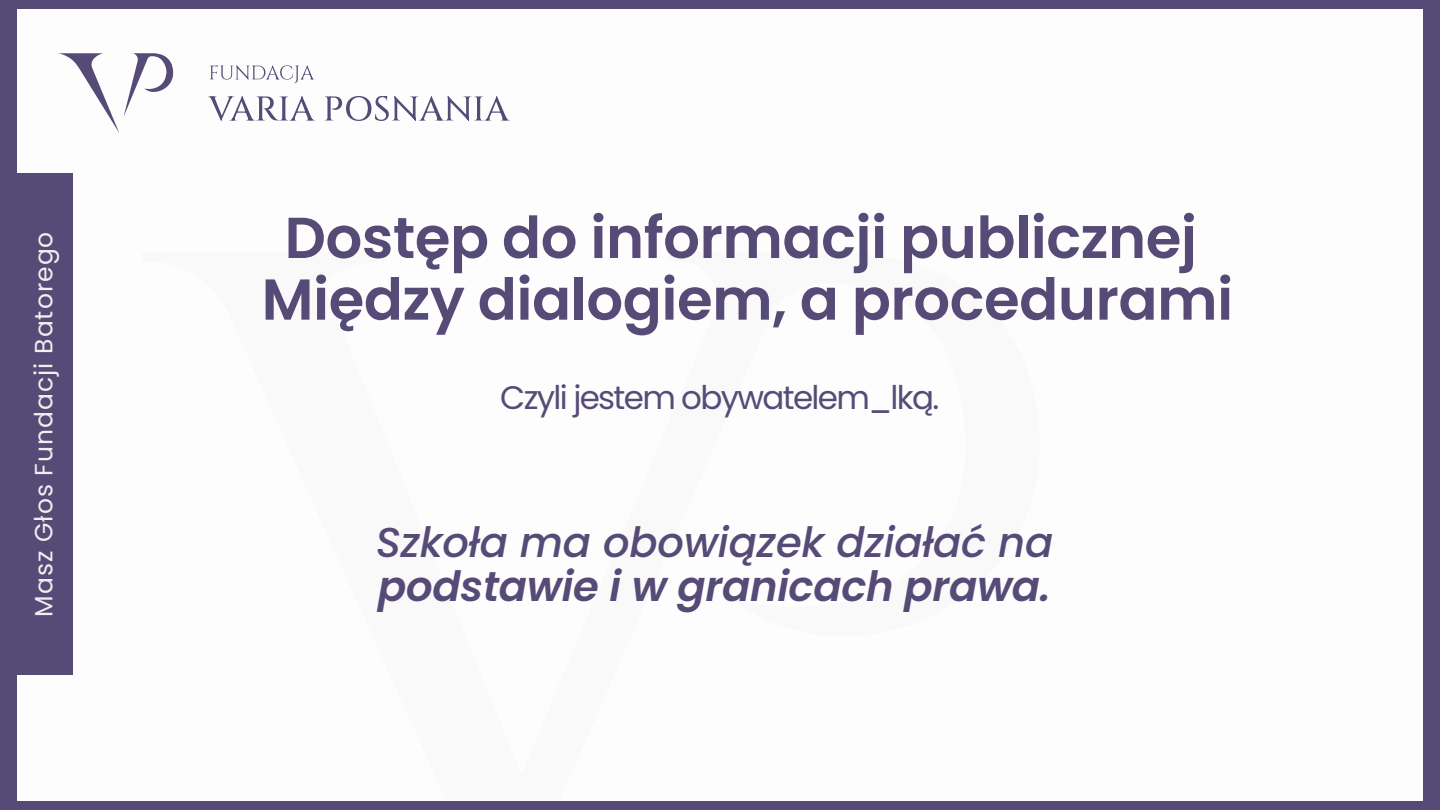
<style>
.page{position:relative;width:1440px;height:810px;background:#564b77}
.page>*{position:absolute;margin:0;border:0;box-sizing:border-box;transform-origin:0 0}
.t1{font:600 57.7px "Poppins";letter-spacing:-.005em;color:#564b77}
.t2{font:italic 500 41.7px "Poppins";letter-spacing:-.005em;color:#564b77}
.t3{font:italic 600 41.7px "Poppins";letter-spacing:-.005em;color:#564b77}
.t4{font:32.6px "Poppins";letter-spacing:-.05em;color:#564b77}
.t5{font:25px "Poppins";letter-spacing:.04em;color:#f0eeee}
</style>
<div class="page">
<div style="left:17px;top:9px;width:1406px;height:792px;background:#fdfdfd"></div>
<svg style="left:58px;top:53px;width:115px;height:80px"></svg>
<svg style="left:210px;top:65px;width:104px;height:18px"></svg>
<svg style="left:208px;top:96px;width:107px;height:25px"></svg>
<svg style="left:325px;top:96px;width:185px;height:25px"></svg>
<div style="left:16px;top:173px;width:57px;height:502px;background:#564b77"></div>
<p class="t5" style="left:26px;top:617px;width:387px;rotate:-90deg">Masz Głos Fundacji Batorego</p>
<p class="t1" style="left:285px;top:197px;width:914px">Dostęp do informacji publicznej</p>
<p class="t1" style="left:262px;top:259px;width:973px">Między dialogiem, a procedurami</p>
<p class="t4" style="left:500px;top:375px;width:440px">Czyli jestem obywatelem_lką.</p>
<p class="t2" style="left:376px;top:513px;width:679px">Szkoła ma obowiązek działać na</p>
<p class="t3" style="left:378px;top:557px;width:674px">podstawie i w granicach prawa.</p>
</div>
